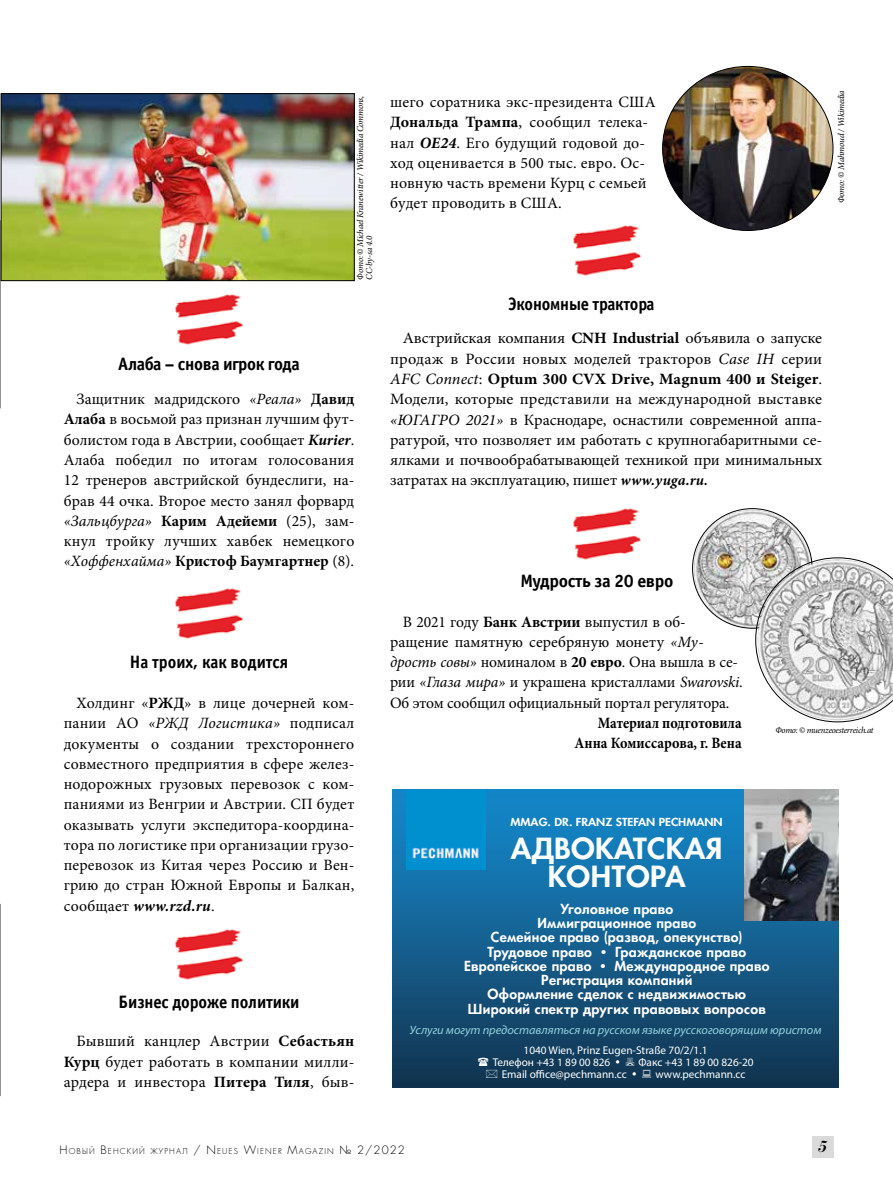
<style>
.page{position:relative;width:893px;height:1191px;background:#fff}
.page>*{position:absolute;margin:0;border:0;box-sizing:border-box;transform-origin:0 0}
.t1{font:28.35px/28.5px "Favorit Heavy C";letter-spacing:.01em;color:#fff;text-align:center;scale:1.07 1}
.t2{font:18px "Officina Sans Bold C";letter-spacing:-.01em;color:#000;scale:.92 1}
.t3{font:18px "Officina Sans Bold C";letter-spacing:-.01em;color:#000;scale:.96 1}
.t4{font:18px "Officina Sans Bold C";letter-spacing:-.01em;color:#000;scale:.93 1}
.t5{font:18px "Officina Sans Bold C";letter-spacing:-.01em;color:#000}
.t6{font:italic 16.5px "Paragon Nord C";color:#000}
.t7{font:15.75px/20.2px "Minion Pro";letter-spacing:.005em;color:#000;text-align:justify}
.t8{font:700 15.75px/20.2px "Minion Pro";color:#000;text-align:right;scale:.9 1}
.t9{font:13.5px/14.2px "Favorit Heavy C";letter-spacing:.02em;color:#fff;text-align:center;scale:1.04 1}
.t10{font:italic 12.15px "Myriad Pro";letter-spacing:-.005em;color:#90d1da}
.t11{font:11.25px/12px "Myriad Pro";color:#fff}
.t12{font:10.8px "Favorit Heavy C";color:#fff;scale:1.11 1}
.t13{font:italic 9px/9px "Minion Pro";letter-spacing:-.03em;color:#000}
.t14{font:7.8px "Favorit Light C";letter-spacing:.145em;color:#000}
.s1{font-style:italic}
.s2{font-weight:700}
.s3{font-weight:700;font-style:italic}
.s4{font-weight:700;font-style:italic;font-size:15px}
.s5{font-size:11.25px}
</style>
<div class="page">
<div style="left:812px;top:1136px;width:21px;height:22px;background:#dadada"></div>
<svg style="left:0;top:221px;width:1px;height:187px"></svg>
<img style="left:3px;top:96px;width:349px;height:183px">
<div style="left:1px;top:94px;width:353px;height:187px;border:1px solid #000"></div>
<svg style="left:0;top:904px;width:1px;height:191px"></svg>
<img style="left:175px;top:294px;width:68px;height:51px">
<img style="left:175px;top:588px;width:68px;height:51px">
<img style="left:573px;top:225px;width:68px;height:51px">
<img style="left:573px;top:508px;width:68px;height:52px">
<img style="left:175px;top:929px;width:68px;height:51px">
<div style="left:392px;top:790px;width:447px;height:297px;background:linear-gradient(to bottom,#168cd0,#133450)"></div>
<img style="left:745px;top:790px;width:94px;height:130px">
<img style="left:407px;top:790px;width:79px;height:79px">
<img style="left:663px;top:66px;width:170px;height:164px">
<img style="left:693px;top:508px;width:119px;height:120px;border-radius:60px">
<svg style="left:756px;top:558px;width:137px;height:164px"></svg>
<svg style="left:626px;top:1057px;width:8px;height:8px"></svg>
<svg style="left:478px;top:1057px;width:19px;height:20px"></svg>
<svg style="left:642px;top:1069px;width:9px;height:8px"></svg>
<p class="t13" style="left:356px;top:280px;width:186px;rotate:-90deg">Фото: © Michael Kranewitter / Wikimedia Commons,<br>CC-by-sa 4.0</p>
<p class="t3" style="left:118px;top:354px;width:191px">Алаба – снова игрок года</p>
<p class="t7" style="left:64px;top:389px;width:292px;text-indent:13px">Защитник мадридского <span class="s1">«Реала»</span> <span class="s2">Давид Алаба</span> в восьмой раз признан лучшим фут&shy;болистом года в Австрии, сообщает <span class="s3">Kurier</span>.<br>Алаба победил по итогам голосования 12 тренеров австрийской бундеслиги, на&shy;брав 44 очка. Второе место занял форвард <span class="s1">«Зальцбурга»</span> <span class="s2">Карим Адейеми</span> (25), зам&shy;кнул тройку лучших хавбек немецкого <span class="s1">«Хоффенхайма»</span> <span class="s2">Кристоф Баумгартнер</span> (8).</p>
<p class="t2" style="left:130px;top:652px;width:174px">На троих, как водится</p>
<p class="t7" style="left:64px;top:693px;width:292px;text-indent:13px">Холдинг «<span class="s2">РЖД</span>» в лице дочерней ком&shy;пании АО <span class="s1">«РЖД Логистика»</span> подписал документы о создании трехстороннего совместного предприятия в сфере желез&shy;нодорожных грузовых перевозок с ком&shy;паниями из Венгрии и Австрии. СП будет оказывать услуги экспедитора-координа&shy;тора по логистике при организации грузо&shy;перевозок из Китая через Россию и Вен&shy;грию до стран Южной Европы и Балкан, сообщает <span class="s3">www.rzd.ru</span>.</p>
<p class="t4" style="left:119px;top:992px;width:196px">Бизнес дороже политики</p>
<p class="t7" style="left:64px;top:1031px;width:292px;text-indent:13px">Бывший канцлер Австрии <span class="s2">Себастьян Курц</span> будет работать в компании милли&shy;ардера и инвестора <span class="s2">Питера Тиля</span>, быв-</p>
<p class="t7" style="left:390px;top:92px;width:267px;text-align:left">шего соратника экс-президента США<br><span class="s2">Дональда Трампа</span>, сообщил телека&shy;нал <span class="s3">OE24</span>. Его будущий годовой до&shy;ход оценивается в 500 тыс. евро. Ос&shy;новную часть времени Курц с семьей будет проводить в США.</p>
<p class="t13" style="left:837px;top:203px;width:114px;rotate:-90deg">Фото: © Mahmoud / Wikimedia</p>
<p class="t2" style="left:508px;top:294px;width:160px">Экономные трактора</p>
<p class="t7" style="left:390px;top:328px;width:434px;text-indent:13px">Австрийская компания <span class="s2">CNH Industrial</span> объявила о запуске продаж в России новых моделей тракторов <span class="s1">Case IH</span> серии <span class="s1">AFC Connect</span>: <span class="s2">Optum 300 CVX Drive, Magnum 400 и Steiger</span>.<br>Модели, которые представили на международной выставке <span class="s1">«ЮГАГРО 2021»</span> в Краснодаре, оснастили современной аппа&shy;ратурой, что позволяет им работать с крупногабаритными се&shy;ялками и почвообрабатывающей техникой при минимальных затратах на эксплуатацию, пишет <span class="s4">www.yuga.ru.</span></p>
<p class="t5" style="left:520px;top:571px;width:155px">Мудрость за 20 евро</p>
<p class="t7" style="left:390px;top:611px;width:354px;text-align:left;text-indent:13px">В 2021 году <span class="s2">Банк Австрии</span> выпустил в об&shy;ращение памятную серебряную монету <span class="s1">«Му&shy;дрость совы»</span> номиналом в <span class="s2">20 евро</span>. Она вышла в се&shy;рии <span class="s1">«Глаза мира»</span> и украшена кристаллами <span class="s1">Swarovski</span>.<br>Об этом сообщил официальный портал регулятора.</p>
<p class="t8" style="left:575px;top:712px;width:187px">Материал подготовила<br>Анна Комиссарова, г. Вена</p>
<p class="t12" style="left:511px;top:814px;width:193px">MMAG. DR. FRANZ STEFAN PECHMANN</p>
<h1 class="t1" style="left:511px;top:833px;width:199px">АДВОКАТСКАЯ<br>КОНТОРА</h1>
<p class="t13" style="left:775px;top:726px;width:100px">Фото: © muenzeoesterreich.at</p>
<p class="t9" style="left:464px;top:901px;width:295px">Уголовное право<br>Иммиграционное право<br>Семейное право (развод, опекунство)<br>Трудовое право • Гражданское право<br>Европейское право • Международное право<br>Регистрация компаний<br>Оформление сделок с недвижимостью<br>Широкий спектр других правовых вопросов</p>
<p class="t10" style="left:410px;top:1022px;width:414px">Услуги могут предоставляться на русском языке русскоговорящим юристом</p>
<p class="t11" style="left:493px;top:1043px;width:216px;text-indent:31px">1040 Wien, Prinz Eugen-Straße 70/2/1.1<br>Телефон +43 1 89 00 826 •</p>
<p class="t11" style="left:638px;top:1055px;width:117px">Факс +43 1 89 00 826-20</p>
<p class="t11" style="left:502px;top:1067px;width:137px">Email office@pechmann.cc •</p>
<p class="t11" style="left:655px;top:1067px;width:91px">www.pechmann.cc</p>
<p class="t14" style="left:60px;top:1145px;width:347px"><span class="s5">Н</span>ОВЫЙ <span class="s5">В</span>ЕНСКИЙ ЖУРНАЛ <span class="s5">/</span> <span class="s5">N</span>EUES <span class="s5">W</span>IEN ER <span class="s5">M</span>AGAZIN <span class="s5">№ 2/2022</span></p>
<p class="t6" style="left:817px;top:1137px;width:11px">5</p>
</div>
